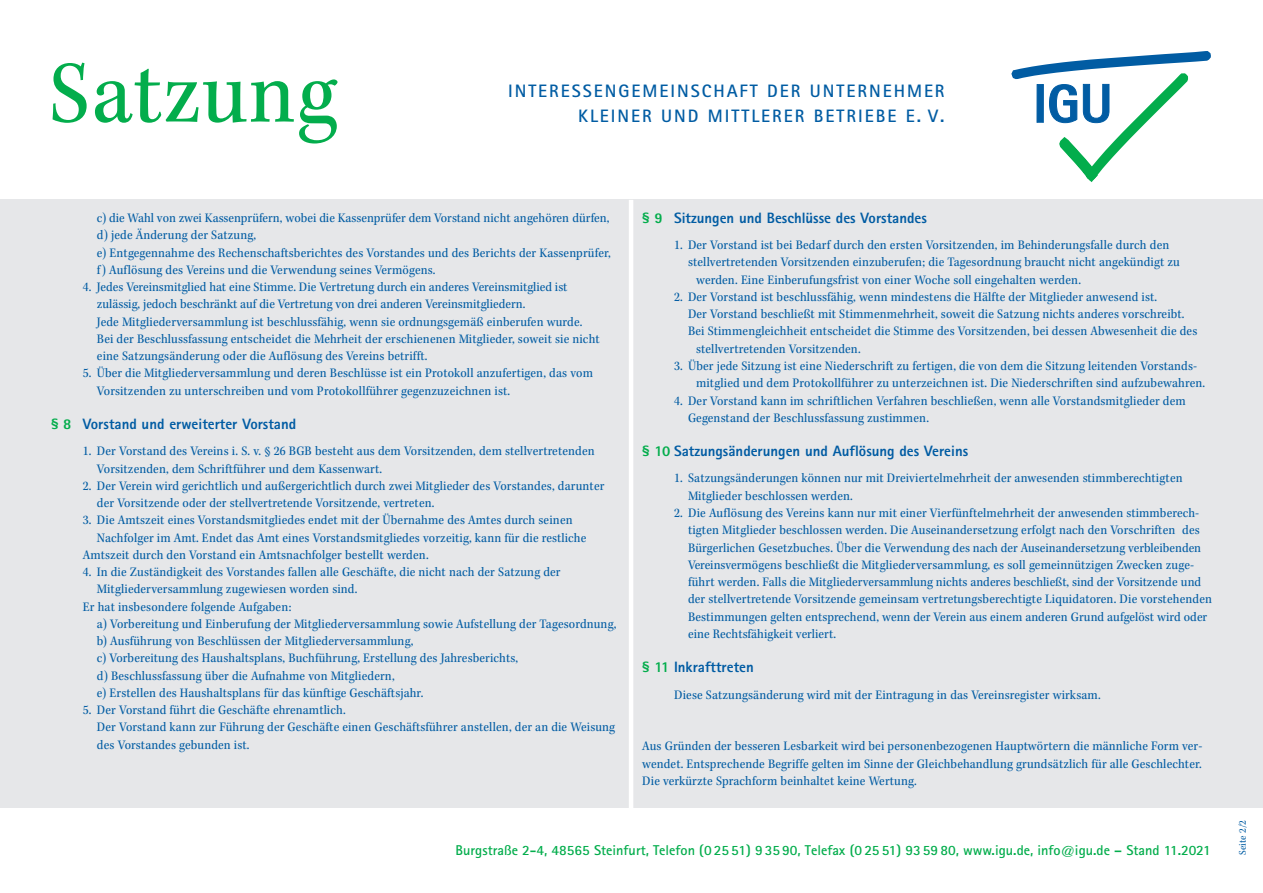
<style>
.page{position:relative;width:1263px;height:893px;background:#fff}
.page>*{position:absolute;margin:0;border:0;box-sizing:border-box;transform-origin:0 0}
.t1{font:91.5px "Kepler Std Scn";letter-spacing:.01em;color:#03ad4c}
.t2{font:700 18px/25.2px "Rotis Sans Serif Std";letter-spacing:.11em;color:#015ca3;text-align:right}
.t3{font:800 15px "Rotis Sans Serif Std";color:#015ca3}
.t4{font:700 14.25px "Rotis Sans Serif Std";color:#03ad4c}
.t5{font:13.5px/17.2px "Kepler Std Scn";letter-spacing:.01em;color:#015ca3}
.t6{font:10.5px "Kepler Std Scn";color:#015ca3}
.s1{color:#03ad4c}
</style>
<div class="page">
<svg style="left:1011px;top:51px;width:200px;height:131px"></svg>
<div style="left:0;top:200px;width:1263px;height:608px;background:#e6e7e9"></div>
<hr style="left:629px;top:200px;width:4px;height:616px;background:#fff">
<h1 class="t1" style="left:49px;top:42px;width:290px">Satzung</h1>
<h2 class="t2" style="left:508px;top:78px;width:438px">INTERESSENGEMEINSCHAFT DER UNTERNEHMER<br>KLEINER UND MITTLERER BETRIEBE E. V.</h2>
<p class="t5" style="left:97px;top:210px;width:515px">c) die Wahl von zwei Kassenprüfern, wobei die Kassenprüfer dem Vorstand nicht angehören dürfen, d) jede Änderung der Satzung,<br>e) Entgegennahme des Rechenschaftsberichtes des Vorstandes und des Berichts der Kassenprüfer, f) Auflösung des Vereins und die Verwendung seines Vermögens.</p>
<p class="t5" style="left:97px;top:279px;width:504px;text-indent:-14px">4. Jedes Vereinsmitglied hat eine Stimme. Die Vertretung durch ein anderes Vereinsmitglied ist zulässig, jedoch beschränkt auf die Vertretung von drei anderen Vereinsmitgliedern.<br>Jede Mitgliederversammlung ist beschlussfähig, wenn sie ordnungsgemäß einberufen wurde.<br>Bei der Beschlussfassung entscheidet die Mehrheit der erschienenen Mitglieder, soweit sie nicht eine Satzungsänderung oder die Auflösung des Vereins betrifft.</p>
<p class="t5" style="left:97px;top:365px;width:497px;text-indent:-14px">5. Über die Mitgliederversammlung und deren Beschlüsse ist ein Protokoll anzufertigen, das vom<br>Vorsitzenden zu unterschreiben und vom Protokollführer gegenzuzeichnen ist.</p>
<p class="t3" style="left:51px;top:414px;width:247px"><span class="s1">§ 8</span> Vorstand und erweiterter Vorstand</p>
<p class="t5" style="left:97px;top:443px;width:499px;text-indent:-14px">1. Der Vorstand des Vereins i. S. v. § 26 BGB besteht aus dem Vorsitzenden, dem stellvertretenden<br>Vorsitzenden, dem Schriftführer und dem Kassenwart.</p>
<p class="t5" style="left:97px;top:477px;width:509px;text-indent:-14px">2. Der Verein wird gerichtlich und außergerichtlich durch zwei Mitglieder des Vorstandes, darunter der Vorsitzende oder der stellvertretende Vorsitzende, vertreten.</p>
<p class="t5" style="left:83px;top:512px;width:491px">3. Die Amtszeit eines Vorstandsmitgliedes endet mit der Übernahme des Amtes durch seinen</p>
<p class="t5" style="left:97px;top:529px;width:491px">Nachfolger im Amt. Endet das Amt eines Vorstandsmitgliedes vorzeitig, kann für die restliche</p>
<p class="t5" style="left:83px;top:546px;width:347px">Amtszeit durch den Vorstand ein Amtsnachfolger bestellt werden.</p>
<p class="t5" style="left:83px;top:564px;width:479px">4. In die Zuständigkeit des Vorstandes fallen alle Geschäfte, die nicht nach der Satzung der</p>
<p class="t5" style="left:97px;top:581px;width:262px">Mitgliederversammlung zugewiesen worden sind.</p>
<p class="t5" style="left:83px;top:598px;width:210px">Er hat insbesondere folgende Aufgaben:</p>
<p class="t5" style="left:97px;top:615px;width:521px">a) Vorbereitung und Einberufung der Mitgliederversammlung sowie Aufstellung der Tagesordnung,</p>
<p class="t5" style="left:97px;top:633px;width:318px">b) Ausführung von Beschlüssen der Mitgliederversammlung,</p>
<p class="t5" style="left:97px;top:650px;width:423px">c) Vorbereitung des Haushaltsplans, Buchführung, Erstellung des Jahresberichts,</p>
<p class="t5" style="left:97px;top:667px;width:299px">d) Beschlussfassung über die Aufnahme von Mitgliedern,</p>
<p class="t5" style="left:97px;top:684px;width:328px">e) Erstellen des Haushaltsplans für das künftige Geschäftsjahr.</p>
<p class="t5" style="left:97px;top:702px;width:520px;text-indent:-14px">5. Der Vorstand führt die Geschäfte ehrenamtlich.<br>Der Vorstand kann zur Führung der Geschäfte einen Geschäftsführer anstellen, der an die Weisung des Vorstandes gebunden ist.</p>
<p class="t3" style="left:642px;top:208px;width:286px"><span class="s1">§ 9</span> Sitzungen und Beschlüsse des Vorstandes</p>
<p class="t5" style="left:674px;top:237px;width:497px">1. Der Vorstand ist bei Bedarf durch den ersten Vorsitzenden, im Behinderungsfalle durch den</p>
<p class="t5" style="left:688px;top:254px;width:493px">stellvertretenden Vorsitzenden einzuberufen; die Tagesordnung braucht nicht angekündigt zu</p>
<p class="t5" style="left:696px;top:271px;width:386px">werden. Eine Einberufungsfrist von einer Woche soll eingehalten werden.</p>
<p class="t5" style="left:674px;top:289px;width:485px">2. Der Vorstand ist beschlussfähig, wenn mindestens die Hälfte der Mitglieder anwesend ist.</p>
<p class="t5" style="left:688px;top:306px;width:498px">Der Vorstand beschließt mit Stimmenmehrheit, soweit die Satzung nichts anderes vorschreibt.</p>
<p class="t5" style="left:688px;top:323px;width:511px">Bei Stimmengleichheit entscheidet die Stimme des Vorsitzenden, bei dessen Abwesenheit die des</p>
<p class="t5" style="left:696px;top:340px;width:166px">stellvertretenden Vorsitzenden.</p>
<p class="t5" style="left:696px;top:358px;width:511px;text-indent:-22px">3. Über jede Sitzung ist eine Niederschrift zu fertigen, die von dem die Sitzung leitenden Vorstands&shy;mitglied und dem Protokollführer zu unterzeichnen ist. Die Niederschriften sind aufzubewahren.</p>
<p class="t5" style="left:688px;top:392px;width:499px;text-indent:-14px">4. Der Vorstand kann im schriftlichen Verfahren beschließen, wenn alle Vorstandsmitglieder dem<br>Gegenstand der Beschlussfassung zustimmen.</p>
<p class="t3" style="left:642px;top:442px;width:328px"><span class="s1">§ 10</span> Satzungsänderungen und Auflösung des Vereins</p>
<p class="t5" style="left:688px;top:470px;width:496px;text-indent:-14px">1. Satzungsänderungen können nur mit Dreiviertelmehrheit der anwesenden stimmberechtigten<br>Mitglieder beschlossen werden.</p>
<p class="t5" style="left:688px;top:505px;width:525px;text-indent:-14px">2. Die Auflösung des Vereins kann nur mit einer Vierfünftelmehrheit der anwesenden stimmberech&shy;tigten Mitglieder beschlossen werden. Die Auseinandersetzung erfolgt nach den Vorschriften des Bürgerlichen Gesetzbuches. Über die Verwendung des nach der Auseinandersetzung verbleibenden Vereinsvermögens beschließt die Mitgliederversammlung, es soll gemeinnützigen Zwecken zuge&shy;führt werden. Falls die Mitgliederversammlung nichts anderes beschließt, sind der Vorsitzende und der stellvertretende Vorsitzende gemeinsam vertretungsberechtigte Liquidatoren. Die vorstehenden Bestimmungen gelten entsprechend, wenn der Verein aus einem anderen Grund aufgelöst wird oder eine Rechtsfähigkeit verliert.</p>
<p class="t3" style="left:642px;top:658px;width:113px"><span class="s1">§ 11</span> Inkrafttreten</p>
<p class="t5" style="left:674px;top:686px;width:428px">Diese Satzungsänderung wird mit der Eintragung in das Vereinsregister wirksam.</p>
<p class="t5" style="left:642px;top:738px;width:562px;text-align:justify">Aus Gründen der besseren Lesbarkeit wird bei personenbezogenen Hauptwörtern die männliche Form ver&shy;wendet. Entsprechende Begriffe gelten im Sinne der Gleichbehandlung grundsätzlich für alle Geschlechter.<br>Die verkürzte Sprachform beinhaltet keine Wertung.</p>
<p class="t4" style="left:455px;top:841px;width:757px">Burgstraße 2-4, 48565 Steinfurt, Telefon (0 25 51) 9 35 90, Telefax (0 25 51) 93 59 80, www.igu.de, info@igu.de – Stand 11.2021</p>
<p class="t6" style="left:1237px;top:855px;width:36px;rotate:-90deg">Seite 2/2</p>
</div>
